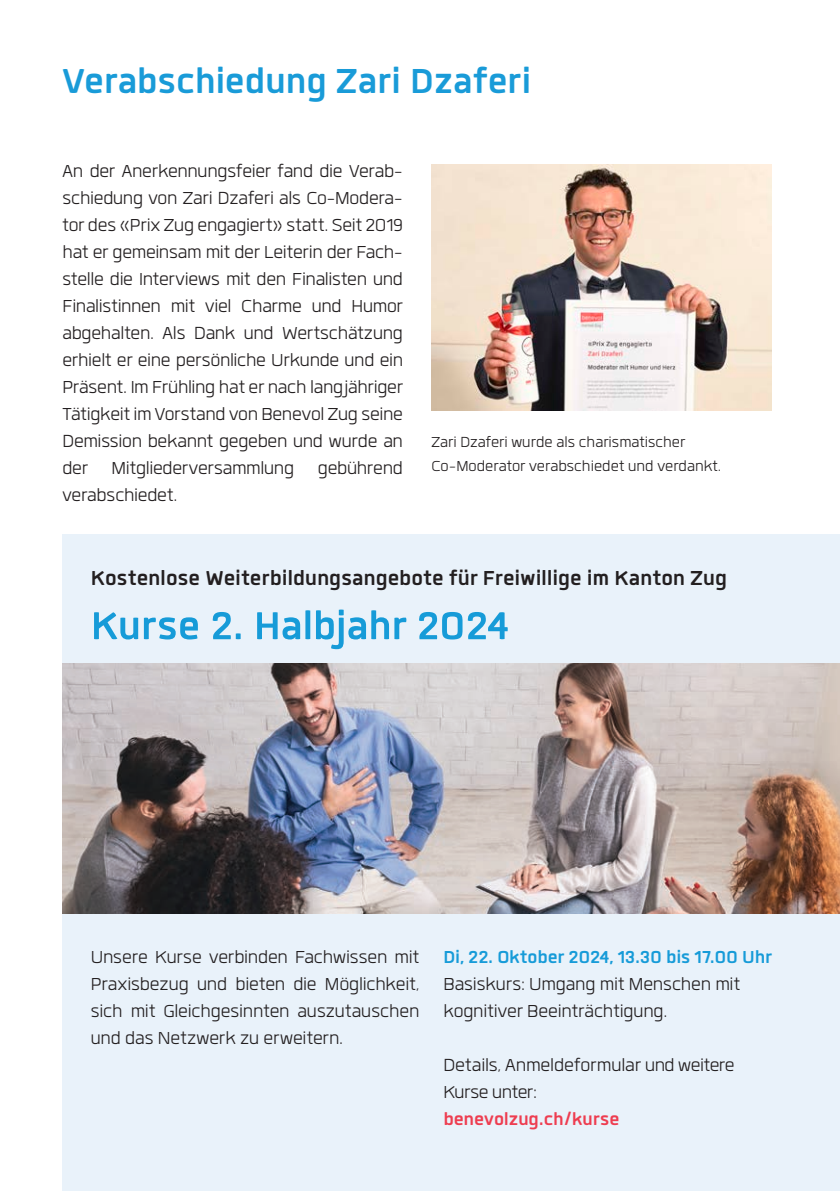
<style>
.page{position:relative;width:840px;height:1191px;background:#fff}
.page>*{position:absolute;margin:0;border:0;box-sizing:border-box;transform-origin:0 0}
._3_Titel_klein{font:700 54px "Quan";letter-spacing:-.005em;color:#169bd8}
.Grundtext{font:700 48px "Quan";letter-spacing:-.005em;color:#199bd8}
._4_Spitzmarke{font:700 28px "Quan";letter-spacing:-.005em;color:#231f20}
.Grundtext-2{font:300 24px/27px "Quan";letter-spacing:-.015em;color:#231f20;text-align:justify}
._2_Lead{font:300 24px/27px "Quan";letter-spacing:-.005em;color:#231f20;text-align:justify}
._2_Lead-2{font:700 24px "Quan";letter-spacing:-.01em;color:#169bd8}
._2_Lead-3{font:700 24px "Quan";letter-spacing:-.005em;color:#ee3d50}
.t1{font:300 20px/24px "Quan";color:#231f20}
</style>
<div class="page">
<div style="left:62px;top:534px;width:777px;height:657px;background:#e9f2fa"></div>
<img style="left:431px;top:164px;width:340px;height:246px">
<img style="left:62px;top:663px;width:777px;height:250px">
<p class="Grundtext" style="left:62px;top:58px;width:470px">Verabschiedung Zari Dzaferi</p>
<p class="Grundtext-2" style="left:62px;top:157px;width:342px">An der Anerkennungsfeier fand die Verab&shy;schiedung von Zari Dzaferi als Co-Modera&shy;tor des «Prix Zug engagiert» statt. Seit 2019 hat er gemeinsam mit der Leiterin der Fach&shy;stelle die Interviews mit den Finalisten und Finalistinnen mit viel Charme und Humor abgehalten. Als Dank und Wertschätzung erhielt er eine persönliche Urkunde und ein Präsent. Im Frühling hat er nach langjähriger Tätigkeit im Vorstand von Benevol Zug seine Demission bekannt gegeben und wurde an der Mitgliederversammlung gebührend verabschiedet.</p>
<p class="t1" style="left:431px;top:430px;width:291px">Zari Dzaferi wurde als charismatischer<br>Co-Moderator verabschiedet und verdankt.</p>
<p class="_4_Spitzmarke" style="left:91px;top:565px;width:637px">Kostenlose Weiterbildungsangebote für Freiwillige im Kanton Zug</p>
<p class="_3_Titel_klein" style="left:91px;top:599px;width:420px">Kurse 2. Halbjahr 2024</p>
<p class="_2_Lead" style="left:91px;top:943px;width:330px">Unsere Kurse verbinden Fachwissen mit Praxisbezug und bieten die Möglichkeit, sich mit Gleichgesinnten auszutauschen und das Netzwerk zu erweitern.</p>
<p class="_2_Lead-2" style="left:443px;top:945px;width:330px">Di, 22. Oktober 2024, 13.30 bis 17.00 Uhr</p>
<p class="_2_Lead" style="left:443px;top:970px;width:298px">Basiskurs: Umgang mit Menschen mit</p>
<p class="_2_Lead" style="left:443px;top:997px;width:225px">kognitiver Beeinträchtigung.</p>
<p class="_2_Lead" style="left:443px;top:1051px;width:293px">Details, Anmeldeformular und weitere<br>Kurse unter:</p>
<p class="_2_Lead-3" style="left:443px;top:1107px;width:178px">benevolzug.ch/kurse</p>
</div>
